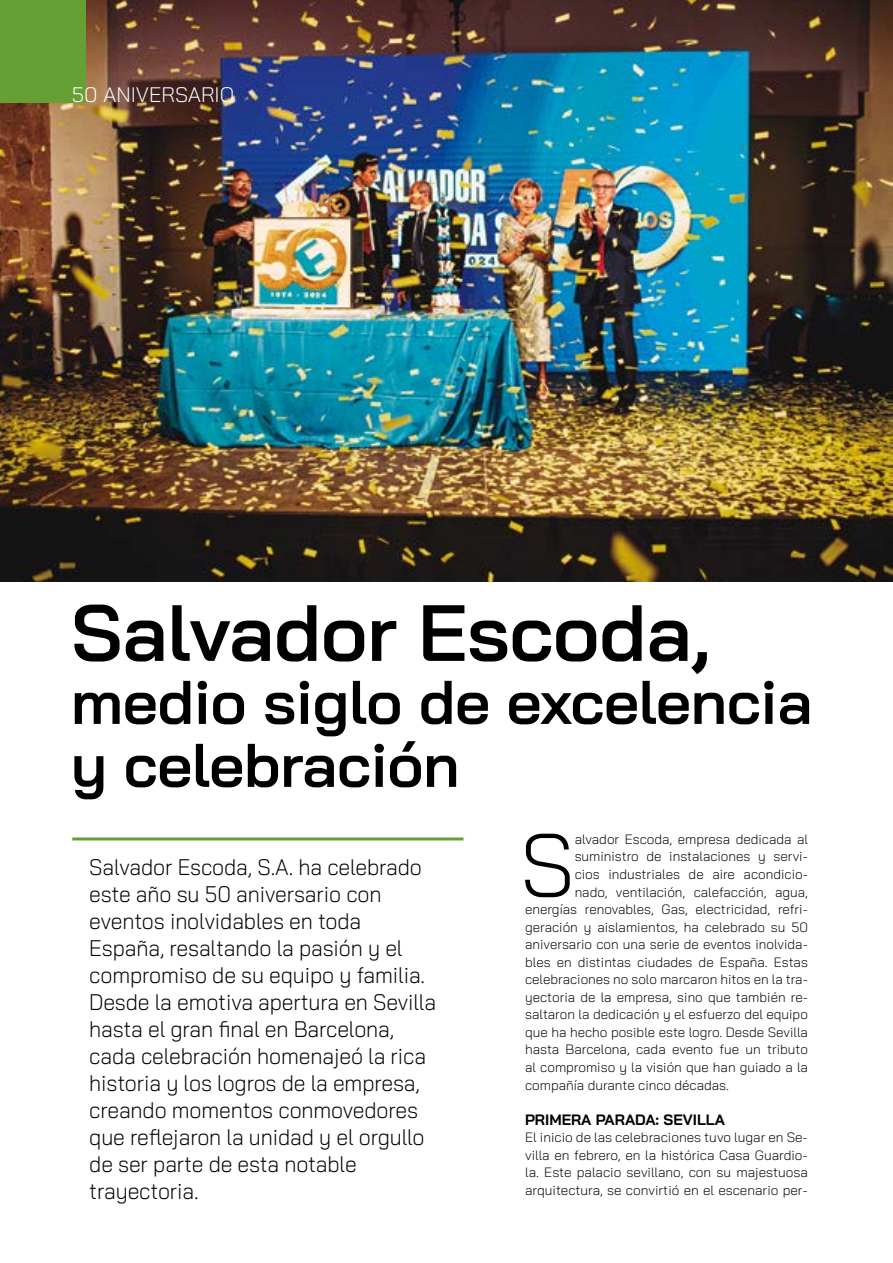
<style>
.page{position:relative;width:893px;height:1263px;background:#fff}
.page>*{position:absolute;margin:0;border:0;box-sizing:border-box;transform-origin:0 0}
.t1{font:300 88.65px "Bai Jamjuree";color:#000}
.t2{font:600 79.5px "Bai Jamjuree";letter-spacing:-.01em;color:#000}
.t3{font:600 61.5px/63px "Bai Jamjuree";letter-spacing:-.01em;color:#000}
.t4{font:300 22.5px/27px "Bai Jamjuree";letter-spacing:-.005em;color:#000;scale:.95 1}
.t5{font:300 21px "Bai Jamjuree";color:#fff}
.t6{font:700 15px "Bai Jamjuree";color:#000}
.t7{font:300 13.5px/17.5px "Bai Jamjuree";color:#000;text-align:justify}
</style>
<div class="page">
<hr style="left:72px;top:837px;width:391px;height:3px;background:#669f34">
<img style="left:0;top:0;width:893px;height:581px">
<div style="left:0;top:0;width:85px;height:102px;background:#669f34"></div>
<h3 class="t5" style="left:72px;top:77px;width:164px">50 ANIVERSARIO</h3>
<h2 class="t2" style="left:71px;top:587px;width:641px">Salvador Escoda,</h2>
<h3 class="t3" style="left:71px;top:671px;width:743px">medio siglo de excelencia y celebración</h3>
<p class="t4" style="left:89px;top:853px;width:366px">Salvador Escoda, S.A. ha celebrado este año su 50 aniversario con eventos inolvidables en toda<br>España, resaltando la pasión y el compromiso de su equipo y familia.<br>Desde la emotiva apertura en Sevilla hasta el gran final en Barcelona, cada celebración homenajeó la rica historia y los logros de la empresa, creando momentos conmovedores que reflejaron la unidad y el orgullo de ser parte de esta notable trayectoria.</p>
<h1 class="t1" style="left:520px;top:791px;width:57px">S</h1>
<p class="t7" style="left:575px;top:830px;width:235px">alvador Escoda, empresa dedicada al</p>
<p class="t7" style="left:575px;top:848px;width:235px">suministro de instalaciones y servi-</p>
<p class="t7" style="left:575px;top:865px;width:235px">cios industriales de aire acondicio-</p>
<p class="t7" style="left:575px;top:883px;width:235px">nado, ventilación, calefacción, agua,</p>
<p class="t7" style="left:525px;top:900px;width:284px">energías renovables, Gas, electricidad, refri-</p>
<p class="t7" style="left:525px;top:918px;width:284px">geración y aislamientos, ha celebrado su 50</p>
<p class="t7" style="left:525px;top:935px;width:284px">aniversario con una serie de eventos inolvida-</p>
<p class="t7" style="left:525px;top:953px;width:284px">bles en distintas ciudades de España. Estas</p>
<p class="t7" style="left:525px;top:971px;width:284px">celebraciones no solo marcaron hitos en la tra-</p>
<p class="t7" style="left:525px;top:988px;width:284px">yectoria de la empresa, sino que también re-</p>
<p class="t7" style="left:525px;top:1006px;width:284px">saltaron la dedicación y el esfuerzo del equipo</p>
<p class="t7" style="left:525px;top:1023px;width:284px">que ha hecho posible este logro. Desde Sevilla</p>
<p class="t7" style="left:525px;top:1041px;width:284px">hasta Barcelona, cada evento fue un tributo</p>
<p class="t7" style="left:525px;top:1058px;width:284px">al compromiso y la visión que han guiado a la</p>
<p class="t7" style="left:525px;top:1076px;width:205px">compañía durante cinco décadas.</p>
<p class="t6" style="left:525px;top:1111px;width:201px">PRIMERA PARADA: SEVILLA</p>
<p class="t7" style="left:525px;top:1129px;width:284px">El inicio de las celebraciones tuvo lugar en Se&shy;villa en febrero, en la histórica Casa Guardio&shy;la. Este palacio sevillano, con su majestuosa arquitectura, se convirtió en el escenario per-</p>
</div>
